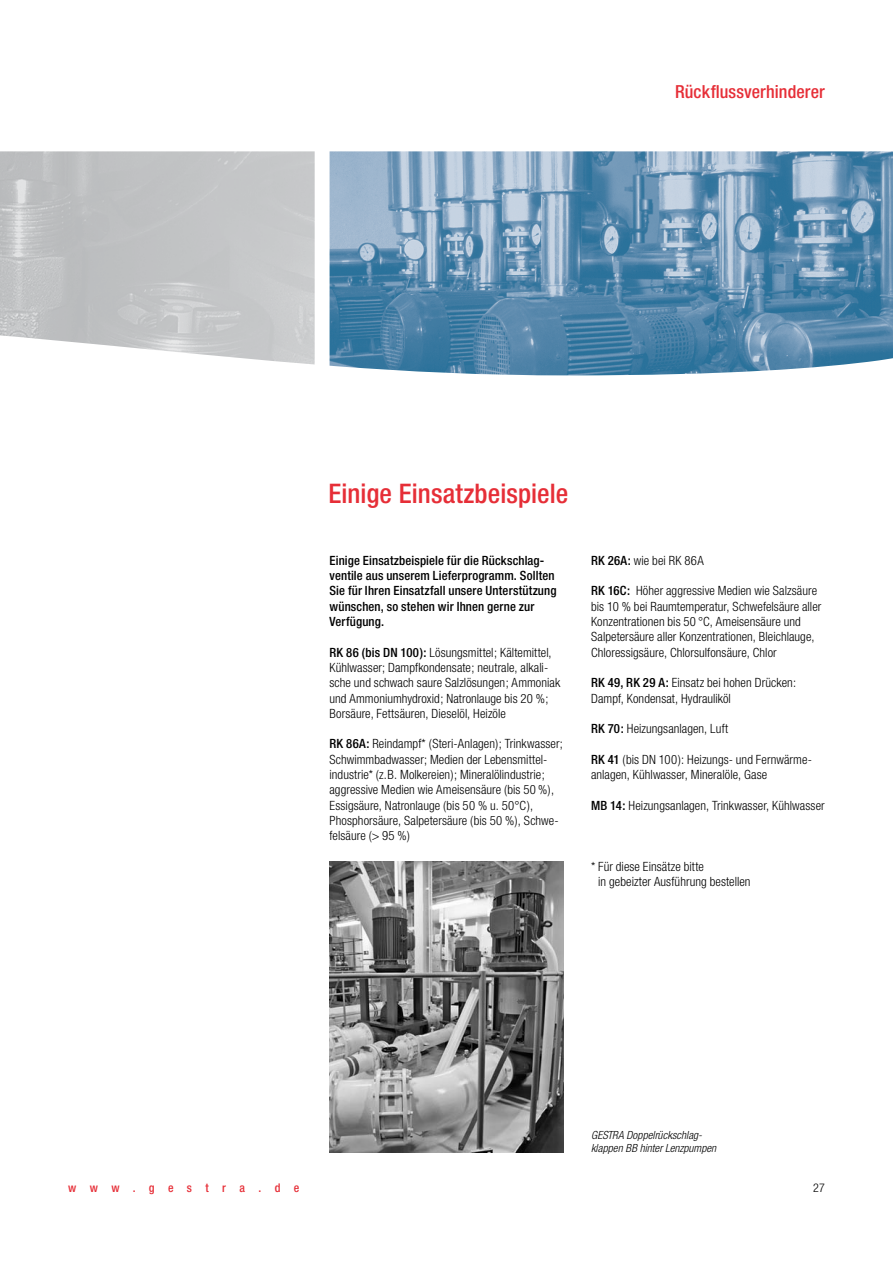
<style>
.page{position:relative;width:893px;height:1263px;background:#fff}
.page>*{position:absolute;margin:0;border:0;box-sizing:border-box;transform-origin:0 0}
.Headline{font:500 condensed 27px "Helvetica Neue";color:#e62e37}
.t1{font:500 condensed 18px "Helvetica Neue";letter-spacing:.005em;color:#e62e37}
.Lauftext_fett{font:300 condensed 12.75px/15.3px "Helvetica Neue";letter-spacing:.005em;color:#000}
.Lauftext_fett-2{font:500 condensed 12.75px/15.3px "Helvetica Neue";letter-spacing:.01em;color:#000}
.Lauftext{font:300 condensed 12.75px/15.3px "Helvetica Neue";letter-spacing:.005em;color:#000}
.t2{font:500 condensed 12px "Helvetica Neue";letter-spacing:1.12em;color:#e62e37}
.t3{font:300 condensed 12px "Helvetica Neue";color:#000}
.BU_kursiv_7_5_pt{font:italic 300 condensed 11.25px/13.5px "Helvetica Neue";letter-spacing:.005em;color:#000}
.s1{font-weight:500}
</style>
<div class="page">
<img style="left:0;top:151px;width:315px;height:213px">
<img style="left:330px;top:151px;width:563px;height:224px">
<img style="left:330px;top:861px;width:234px;height:291px">
<h2 class="t1" style="left:675px;top:81px;width:151px">Rückflussverhinderer</h2>
<p class="Headline" style="left:328px;top:478px;width:241px">Einige Einsatzbeispiele</p>
<p class="Lauftext_fett-2" style="left:330px;top:552px;width:228px">Einige Einsatzbeispiele für die Rückschlag&shy;ventile aus unserem Lieferprogramm. Sollten Sie für Ihren Einsatzfall unsere Unterstützung wünschen, so stehen wir Ihnen gerne zur Verfügung.</p>
<p class="Lauftext_fett" style="left:330px;top:644px;width:232px"><span class="s1">RK 86 (bis DN 100):</span> Lösungsmittel; Kältemittel, Kühlwasser; Dampfkondensate; neutrale, alkali&shy;sche und schwach saure Salzlösungen; Ammoniak und Ammoniumhydroxid; Natronlauge bis 20 %; Borsäure, Fettsäuren, Dieselöl, Heizöle</p>
<p class="Lauftext_fett" style="left:330px;top:736px;width:235px"><span class="s1">RK 86A:</span> Reindampf* (Steri-Anlagen); Trinkwasser; Schwimmbadwasser; Medien der Lebensmittel&shy;industrie* (z. B. Molkereien); Mineralölindustrie; aggressive Medien wie Ameisensäure (bis 50 %), Essigsäure, Natronlauge (bis 50 % u. 50°C), Phosphorsäure, Salpetersäure (bis 50 %), Schwe&shy;felsäure (&gt; 95 %)</p>
<p class="Lauftext_fett" style="left:591px;top:552px;width:114px"><span class="s1">RK 26A:</span> wie bei RK 86A</p>
<p class="Lauftext_fett" style="left:591px;top:583px;width:232px"><span class="s1">RK 16C:</span> Höher aggressive Medien wie Salzsäure bis 10 % bei Raumtemperatur, Schwefelsäure aller Konzentrationen bis 50 °C, Ameisensäure und Salpetersäure aller Konzentrationen, Bleichlauge, Chloressigsäure, Chlorsulfonsäure, Chlor</p>
<p class="Lauftext_fett" style="left:591px;top:675px;width:207px"><span class="s1">RK 49, RK 29 A:</span> Einsatz bei hohen Drücken:<br>Dampf, Kondensat, Hydrauliköl</p>
<p class="Lauftext_fett" style="left:591px;top:721px;width:139px"><span class="s1">RK 70:</span> Heizungsanlagen, Luft</p>
<p class="Lauftext_fett" style="left:591px;top:751px;width:222px"><span class="s1">RK 41</span> (bis DN 100): Heizungs- und Fernwärme&shy;anlagen, Kühlwasser, Mineralöle, Gase</p>
<p class="Lauftext_fett" style="left:591px;top:797px;width:235px"><span class="s1">MB 14:</span> Heizungsanlagen, Trinkwasser, Kühlwasser</p>
<p class="Lauftext" style="left:598px;top:859px;width:154px;text-indent:-7px">* Für diese Einsätze bitte<br>in gebeizter Ausführung bestellen</p>
<p class="BU_kursiv_7_5_pt" style="left:591px;top:1128px;width:127px">GESTRA Doppelrückschlag&shy;klappen BB hinter Lenzpumpen</p>
<p class="t2" style="left:68px;top:1181px;width:233px">www.gestra.de</p>
<p class="t3" style="left:813px;top:1181px;width:13px">27</p>
</div>
